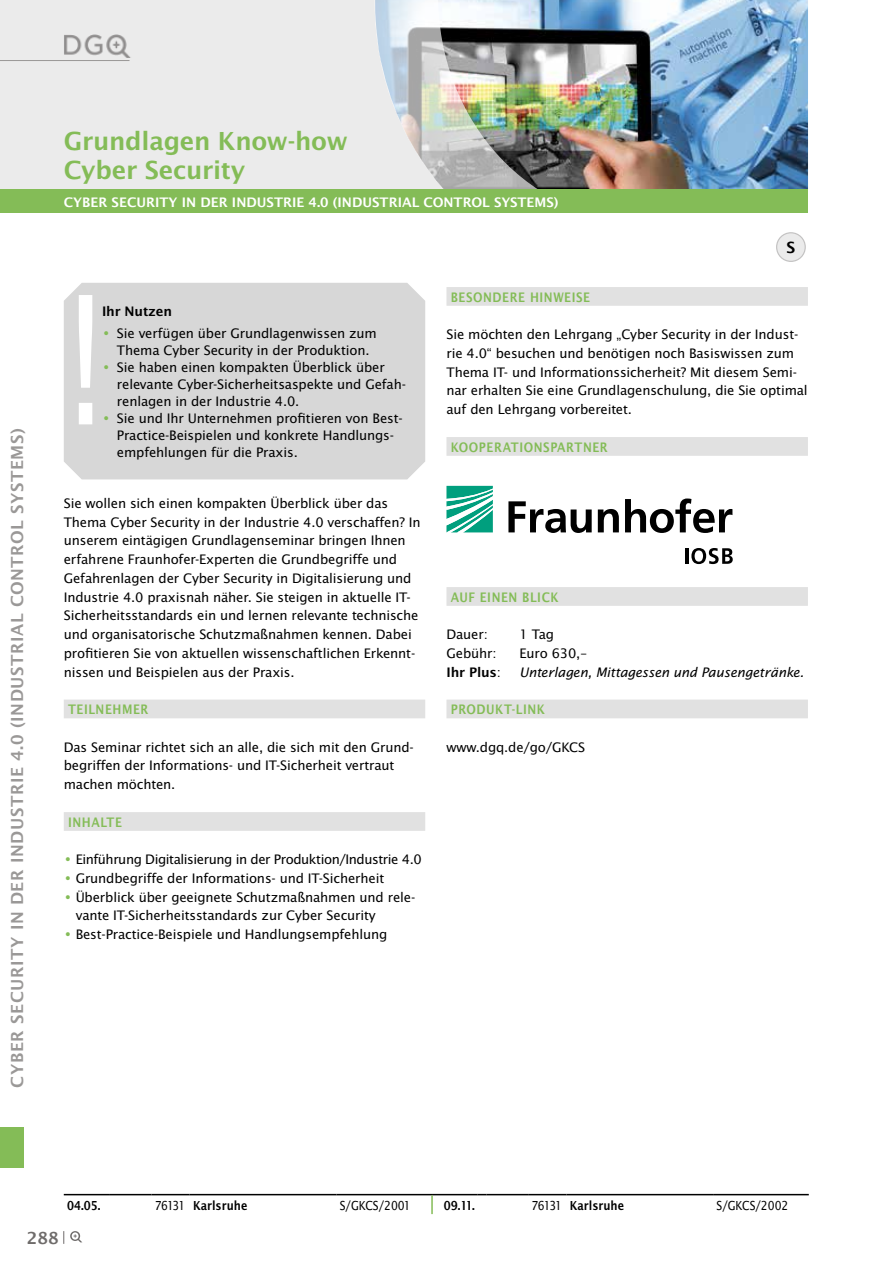
<style>
.page{position:relative;width:893px;height:1263px;background:#fff}
.page>*{position:absolute;margin:0;border:0;box-sizing:border-box;transform-origin:0 0}
.t1{font:600 27px/28.5px "Lucida Sans EF";letter-spacing:-.01em;color:#84bc57}
.t2{font:600 18px "Lucida Sans EF";letter-spacing:.03em;color:#9a9897}
.t3{font:600 18px "Lucida Sans EF";color:#6f6c6b}
.t4{font:600 16.8px "Lucida Sans EF";color:#000}
.t5{font:14.25px/18.8px "Lucida Sans EF";letter-spacing:-.01em;color:#000}
.t6{font:14.25px "Lucida Sans Nar EF Dem Bol";letter-spacing:.04em;color:#84bc57}
.t7{font:600 14.25px "Lucida Sans EF";color:#fff}
.t8{font:14.25px "Lucida Sans EF";letter-spacing:-.03em;color:#000}
.t9{font:italic 14.25px "Lucida Sans EF";letter-spacing:-.01em;color:#000}
.t10{font:600 14.25px "Lucida Sans EF";letter-spacing:-.01em;color:#000}
.t11{font:13.5px "Lucida Sans Nar EF Dem Bol";color:#000}
.t12{font:13.5px "Lucida Sans Nar EF";color:#000}
.s1{color:#84bc57}
.s2{font-weight:400}
.s3{font-family:"Lucida Sans Nar EF"}
</style>
<div class="page">
<svg style="left:70px;top:1231px;width:12px;height:11px"></svg>
<svg style="left:63px;top:1231px;width:1px;height:13px"></svg>
<div style="left:0;top:1127px;width:23px;height:41px;background:#84bc57"></div>
<div style="left:0;top:0;width:478px;height:191px;background:#ebebeb"></div>
<img style="left:64px;top:35px;width:67px;height:23px">
<hr style="left:0;top:60px;width:129px;height:1px;background:#9a9897">
<img style="left:562px;top:0;width:246px;height:189px">
<img style="left:375px;top:0;width:187px;height:189px">
<div style="left:0;top:189px;width:808px;height:24px;background:#84bc57"></div>
<div style="left:64px;top:700px;width:361px;height:18px;background:#e1e1e1"></div>
<div style="left:64px;top:812px;width:361px;height:19px;background:#e1e1e1"></div>
<div style="left:446px;top:287px;width:362px;height:19px;background:#e1e1e1"></div>
<div style="left:446px;top:437px;width:362px;height:19px;background:#e1e1e1"></div>
<div style="left:446px;top:587px;width:362px;height:19px;background:#e1e1e1"></div>
<div style="left:446px;top:700px;width:362px;height:18px;background:#e1e1e1"></div>
<svg style="left:446px;top:486px;width:47px;height:46px"></svg>
<svg style="left:508px;top:498px;width:224px;height:35px"></svg>
<hr style="left:685px;top:548px;width:3px;height:16px;background:#000">
<svg style="left:691px;top:548px;width:42px;height:16px"></svg>
<div style="left:64px;top:283px;width:361px;height:196px;background:#d7d7d7"></div>
<svg style="left:79px;top:295px;width:13px;height:129px"></svg>
<hr style="left:64px;top:1194px;width:37px;height:1px;background:#000">
<hr style="left:110px;top:1194px;width:41px;height:1px;background:#000">
<hr style="left:151px;top:1194px;width:39px;height:1px;background:#000">
<hr style="left:190px;top:1194px;width:146px;height:1px;background:#000">
<hr style="left:336px;top:1194px;width:96px;height:1px;background:#000">
<hr style="left:432px;top:1194px;width:46px;height:1px;background:#000">
<hr style="left:487px;top:1194px;width:41px;height:1px;background:#000">
<hr style="left:528px;top:1194px;width:38px;height:1px;background:#000">
<hr style="left:566px;top:1194px;width:147px;height:1px;background:#000">
<hr style="left:713px;top:1194px;width:96px;height:1px;background:#000">
<svg style="left:431px;top:1195px;width:2px;height:19px"></svg>
<div style="left:777px;top:233px;width:28px;height:28px;background:#ebebeb;border-radius:50%"></div>
<div style="left:776px;top:232px;width:30px;height:30px;border:1px solid #c3c2c2;border-radius:50%"></div>
<h1 class="t1" style="left:64px;top:127px;width:286px">Grundlagen Know-how<br>Cyber Security</h1>
<p class="t2" style="left:8px;top:1087px;width:661px;rotate:-90deg">CYBER SECURITY IN DER INDUSTRIE 4.0 (INDUSTRIAL CONTROL SYSTEMS)</p>
<p class="t7" style="left:64px;top:194px;width:496px">CYBER SECURITY IN DER INDUSTRIE 4.0 (INDUSTRIAL CONTROL SYSTEMS)</p>
<p class="t4" style="left:786px;top:238px;width:10px">S</p>
<p class="t10" style="left:102px;top:304px;width:72px">Ihr Nutzen</p>
<p class="t5" style="left:102px;top:324px;width:276px;line-height:17.1px;text-align:center"><span class="s1">•</span> Sie verfügen über Grundlagenwissen zum<br>Thema Cyber Security in der Produktion.</p>
<p class="t5" style="left:117px;top:359px;width:291px;line-height:17.1px;text-indent:-15px"><span class="s1">•</span> Sie haben einen kompakten Überblick über relevante Cyber-Sicherheitsaspekte und Gefah&shy;renlagen in der Industrie 4.0.</p>
<p class="t5" style="left:117px;top:410px;width:287px;line-height:17.1px;text-indent:-15px"><span class="s1">•</span> Sie und Ihr Unternehmen profitieren von Best-<br>Practice-Beispielen und konkrete Handlungs&shy;empfehlungen für die Praxis.</p>
<p class="t5" style="left:64px;top:494px;width:358px">Sie wollen sich einen kompakten Überblick über das Thema Cyber Security in der Industrie 4.0 verschaffen? In unserem eintägigen Grundlagenseminar bringen Ihnen erfahrene Fraunhofer-Experten die Grundbegriffe und Gefahrenlagen der Cyber Security in Digitalisierung und Industrie 4.0 praxisnah näher. Sie steigen in aktuelle IT-Sicherheitsstandards ein und lernen relevante technische und organisatorische Schutzmaßnahmen kennen. Dabei profitieren Sie von aktuellen wissenschaftlichen Erkennt&shy;nissen und Beispielen aus der Praxis.</p>
<p class="t6" style="left:68px;top:702px;width:82px">TEILNEHMER</p>
<p class="t5" style="left:64px;top:737px;width:352px">Das Seminar richtet sich an alle, die sich mit den Grund&shy;begriffen der Informations- und IT-Sicherheit vertraut machen möchten.</p>
<p class="t6" style="left:68px;top:814px;width:55px">INHALTE</p>
<p class="t8" style="left:64px;top:852px;width:360px"><span class="s1">•</span> Einführung Digitalisierung in der Produktion/Industrie 4.0</p>
<p class="t5" style="left:64px;top:869px;width:322px"><span class="s1">•</span> Grundbegriffe der Informations- und IT-Sicherheit</p>
<p class="t5" style="left:76px;top:887px;width:341px;text-indent:-12px"><span class="s1">•</span> Überblick über geeignete Schutzmaßnahmen und rele&shy;vante IT-Sicherheitsstandards zur Cyber Security</p>
<p class="t5" style="left:64px;top:925px;width:325px"><span class="s1">•</span> Best-Practice-Beispiele und Handlungsempfehlung</p>
<p class="t6" style="left:451px;top:289px;width:141px">BESONDERE HINWEISE</p>
<p class="t5" style="left:446px;top:325px;width:363px">Sie möchten den Lehrgang „Cyber Security in der Indust&shy;rie 4.0“ besuchen und benötigen noch Basiswissen zum Thema IT- und Informationssicherheit? Mit diesem Semi&shy;nar erhalten Sie eine Grundlagenschulung, die Sie optimal auf den Lehrgang vorbereitet.</p>
<p class="t6" style="left:451px;top:439px;width:159px">KOOPERATIONSPARTNER</p>
<p class="t6" style="left:451px;top:589px;width:109px">AUF EINEN BLICK</p>
<p class="t5" style="left:446px;top:625px;width:43px">Dauer:</p>
<p class="t5" style="left:520px;top:625px;width:36px">1 Tag</p>
<p class="t5" style="left:446px;top:644px;width:52px">Gebühr:</p>
<p class="t5" style="left:520px;top:644px;width:69px">Euro 630,–</p>
<p class="t10" style="left:446px;top:664px;width:56px">Ihr Plus<span class="s2">:</span></p>
<p class="t9" style="left:520px;top:664px;width:286px">Unterlagen, Mittagessen und Pausengetränke.</p>
<p class="t6" style="left:451px;top:702px;width:96px">PRODUKT-LINK</p>
<p class="t5" style="left:446px;top:737px;width:140px">www.dgq.de/go/GKCS</p>
<p class="t11" style="left:67px;top:1198px;width:35px">04.05.</p>
<p class="t11" style="left:155px;top:1198px;width:94px"><span class="s3">76131</span> Karlsruhe</p>
<p class="t12" style="left:340px;top:1198px;width:73px">S/GKCS/2001</p>
<p class="t11" style="left:444px;top:1198px;width:32px">09.11.</p>
<p class="t11" style="left:532px;top:1198px;width:94px"><span class="s3">76131</span> Karlsruhe</p>
<p class="t12" style="left:716px;top:1198px;width:73px">S/GKCS/2002</p>
<p class="t3" style="left:27px;top:1228px;width:33px">288</p>
</div>
